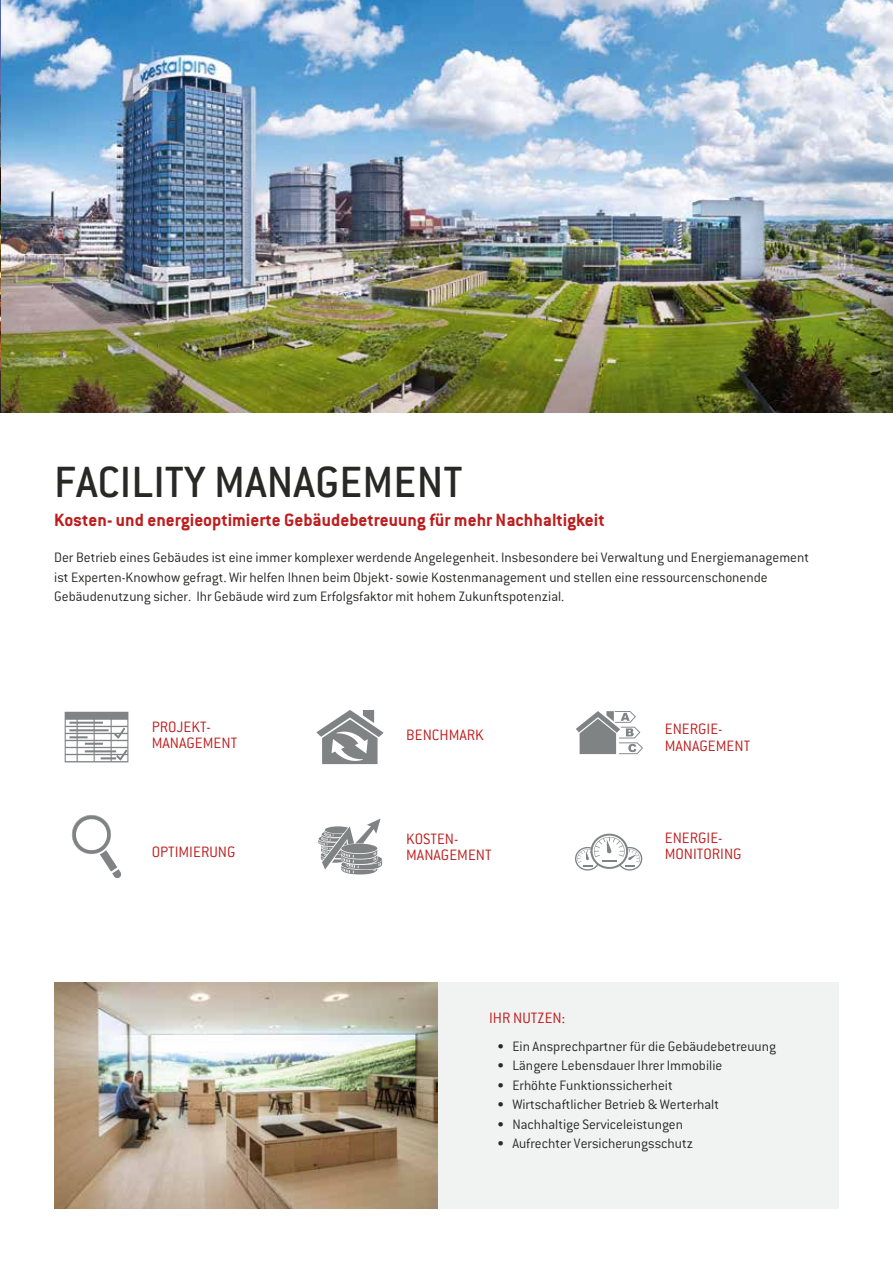
<style>
.page{position:relative;width:893px;height:1263px;background:#fff}
.page>*{position:absolute;margin:0;border:0;box-sizing:border-box;transform-origin:0 0}
.t1{font:500 48px "ITC Conduit LTCE";color:#282827}
.t2{font:700 19.5px "ITC Conduit LTCE";color:#bd1d1d}
.t3{font:300 16.5px/16.5px "ITC Conduit LTCE";color:#bd1d1d}
.t4{font:300 15px/19.5px "ITC Conduit LTCE";color:#282827}
</style>
<div class="page">
<div style="left:54px;top:982px;width:785px;height:227px;background:#f1f2f2"></div>
<svg style="left:72px;top:815px;width:50px;height:64px"></svg>
<svg style="left:65px;top:712px;width:63px;height:50px"></svg>
<svg style="left:576px;top:711px;width:67px;height:43px"></svg>
<svg style="left:316px;top:710px;width:68px;height:54px"></svg>
<svg style="left:318px;top:818px;width:64px;height:57px"></svg>
<div style="left:341px;top:844px;width:36px;height:9px;background:#808384;border-radius:50%"></div>
<svg style="left:575px;top:834px;width:67px;height:36px"></svg>
<img style="left:54px;top:982px;width:384px;height:227px">
<img style="left:0;top:0;width:893px;height:413px">
<h1 class="t1" style="left:54px;top:454px;width:410px">FACILITY MANAGEMENT</h1>
<h2 class="t2" style="left:54px;top:508px;width:552px">Kosten- und energieoptimierte Gebäudebetreuung für mehr Nachhaltigkeit</h2>
<p class="t4" style="left:54px;top:548px;width:756px">Der Betrieb eines Gebäudes ist eine immer komplexer werdende Angelegenheit. Insbesondere bei Verwaltung und Energiemanagement ist Experten-Knowhow gefragt. Wir helfen Ihnen beim Objekt- sowie Kostenmanagement und stellen eine ressourcenschonende<br>Gebäudenutzung sicher. Ihr Gebäude wird zum Erfolgsfaktor mit hohem Zukunftspotenzial.</p>
<p class="t3" style="left:152px;top:718px;width:87px">PROJEKT-<br>MANAGEMENT</p>
<p class="t3" style="left:152px;top:843px;width:85px">OPTIMIERUNG</p>
<p class="t3" style="left:406px;top:726px;width:79px">BENCHMARK</p>
<p class="t3" style="left:406px;top:830px;width:87px">KOSTEN-<br>MANAGEMENT</p>
<p class="t3" style="left:489px;top:1010px;width:78px">IHR NUTZEN:</p>
<p class="t3" style="left:665px;top:720px;width:87px">ENERGIE-<br>MANAGEMENT</p>
<p class="t3" style="left:665px;top:829px;width:78px">ENERGIE-<br>MONITORING</p>
<p class="t4" style="left:497px;top:1036px;width:280px">• Ein Ansprechpartner für die Gebäudebetreuung</p>
<p class="t4" style="left:497px;top:1055px;width:226px">• Längere Lebensdauer Ihrer Immobilie</p>
<p class="t4" style="left:497px;top:1075px;width:177px">• Erhöhte Funktionssicherheit</p>
<p class="t4" style="left:497px;top:1094px;width:223px">• Wirtschaftlicher Betrieb &amp; Werterhalt</p>
<p class="t4" style="left:497px;top:1114px;width:187px">• Nachhaltige Serviceleistungen</p>
<p class="t4" style="left:497px;top:1133px;width:197px">• Aufrechter Versicherungsschutz</p>
</div>
